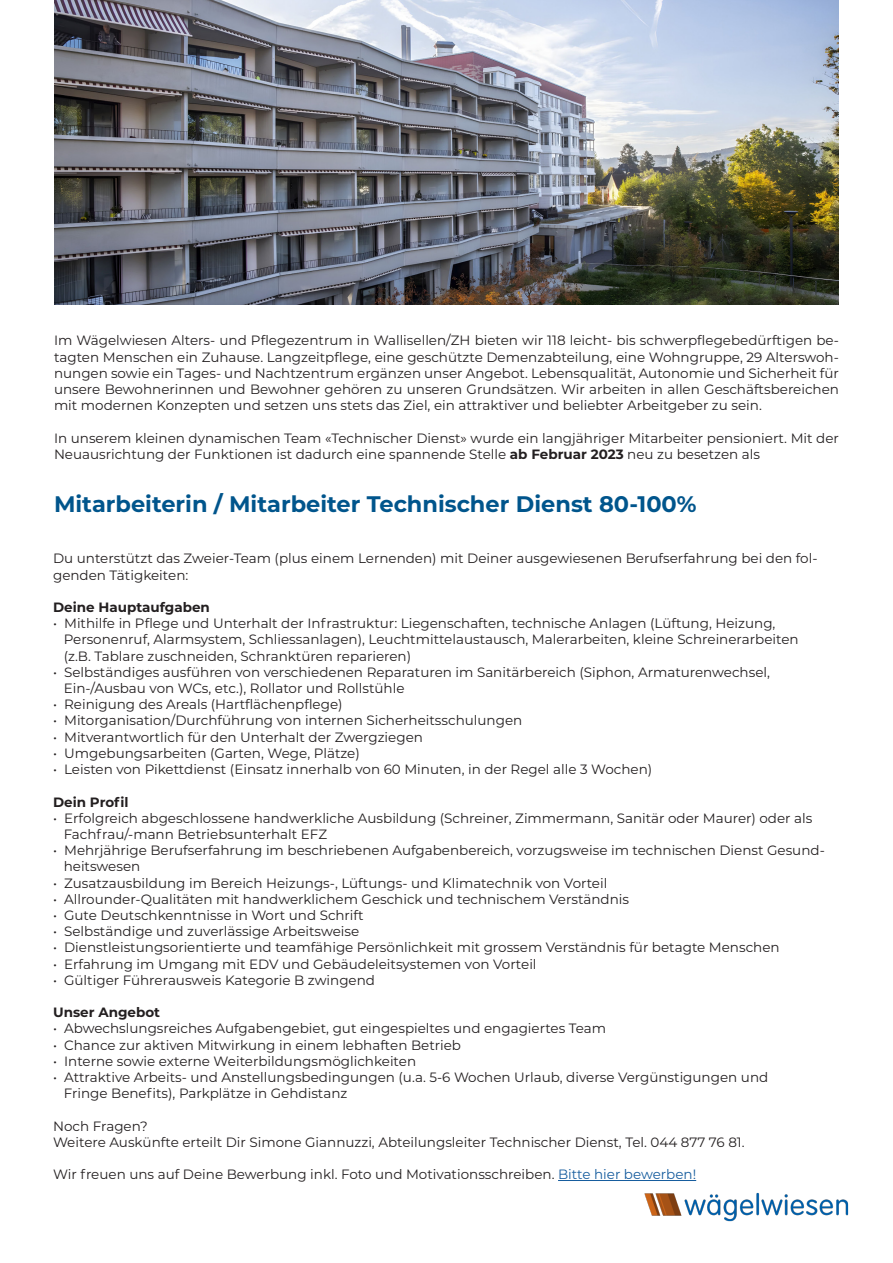
<style>
.page{position:relative;width:893px;height:1263px;background:#fff}
.page>*{position:absolute;margin:0;border:0;box-sizing:border-box;transform-origin:0 0}
.t1{font:700 22.5px "Montserrat";color:#00558c}
.Absatzformat_1{font:13.5px/16.2px "Montserrat";color:#231f20}
.Absatzformat_1-2{font:700 13.5px "Montserrat";color:#231f20}
.s1{font-weight:700}
.s2{color:#175d9e}
</style>
<div class="page">
<img style="left:644px;top:1180px;width:205px;height:42px">
<img style="left:54px;top:0;width:785px;height:304px">
<hr style="left:558px;top:1180px;width:138px;height:1px;background:#175d9e">
<p class="Absatzformat_1" style="left:54px;top:332px;width:786px;text-align:justify">Im Wägelwiesen Alters- und Pflegezentrum in Wallisellen/ZH bieten wir 118 leicht- bis schwerpflegebedürftigen be&shy;tagten Menschen ein Zuhause. Langzeitpflege, eine geschützte Demenzabteilung, eine Wohngruppe, 29 Alterswoh&shy;nungen sowie ein Tages- und Nachtzentrum ergänzen unser Angebot. Lebensqualität, Autonomie und Sicherheit für unsere Bewohnerinnen und Bewohner gehören zu unseren Grundsätzen. Wir arbeiten in allen Geschäftsbereichen mit modernen Konzepten und setzen uns stets das Ziel, ein attraktiver und beliebter Arbeitgeber zu sein.</p>
<p class="Absatzformat_1" style="left:54px;top:429px;width:786px">In unserem kleinen dynamischen Team «Technischer Dienst» wurde ein langjähriger Mitarbeiter pensioniert. Mit der<br>Neuausrichtung der Funktionen ist dadurch eine spannende Stelle <span class="s1">ab Februar 2023</span> neu zu besetzen als</p>
<p class="t1" style="left:54px;top:488px;width:644px">Mitarbeiterin / Mitarbeiter Technischer Dienst 80-100%</p>
<p class="Absatzformat_1" style="left:53px;top:550px;width:766px">Du unterstützt das Zweier-Team (plus einem Lernenden) mit Deiner ausgewiesenen Berufserfahrung bei den fol&shy;genden Tätigkeiten:</p>
<p class="Absatzformat_1-2" style="left:53px;top:597px;width:158px">Deine Hauptaufgaben</p>
<p class="Absatzformat_1" style="left:53px;top:615px;width:724px">• Mithilfe in Pflege und Unterhalt der Infrastruktur: Liegenschaften, technische Anlagen (Lüftung, Heizung,</p>
<p class="Absatzformat_1" style="left:64px;top:631px;width:736px">Personenruf, Alarmsystem, Schliessanlagen), Leuchtmittelaustausch, Malerarbeiten, kleine Schreinerarbeiten</p>
<p class="Absatzformat_1" style="left:64px;top:647px;width:349px">(z.B. Tablare zuschneiden, Schranktüren reparieren)</p>
<p class="Absatzformat_1" style="left:53px;top:663px;width:718px">• Selbständiges ausführen von verschiedenen Reparaturen im Sanitärbereich (Siphon, Armaturenwechsel,</p>
<p class="Absatzformat_1" style="left:64px;top:680px;width:342px">Ein-/Ausbau von WCs, etc.), Rollator und Rollstühle</p>
<p class="Absatzformat_1" style="left:53px;top:696px;width:291px">• Reinigung des Areals (Hartflächenpflege)</p>
<p class="Absatzformat_1" style="left:53px;top:712px;width:471px">• Mitorganisation/Durchführung von internen Sicherheitsschulungen</p>
<p class="Absatzformat_1" style="left:53px;top:728px;width:371px">• Mitverantwortlich für den Unterhalt der Zwergziegen</p>
<p class="Absatzformat_1" style="left:53px;top:744px;width:308px">• Umgebungsarbeiten (Garten, Wege, Plätze)</p>
<p class="Absatzformat_1" style="left:53px;top:761px;width:601px">• Leisten von Pikettdienst (Einsatz innerhalb von 60 Minuten, in der Regel alle 3 Wochen)</p>
<p class="Absatzformat_1-2" style="left:53px;top:792px;width:77px">Dein Profil</p>
<p class="Absatzformat_1" style="left:64px;top:809px;width:750px;text-indent:-11px">• Erfolgreich abgeschlossene handwerkliche Ausbildung (Schreiner, Zimmermann, Sanitär oder Maurer) oder als<br>Fachfrau/-mann Betriebsunterhalt EFZ</p>
<p class="Absatzformat_1" style="left:64px;top:842px;width:763px;text-indent:-11px">• Mehrjährige Berufserfahrung im beschriebenen Aufgabenbereich, vorzugsweise im technischen Dienst Gesund&shy;heitswesen</p>
<p class="Absatzformat_1" style="left:53px;top:874px;width:556px">• Zusatzausbildung im Bereich Heizungs-, Lüftungs- und Klimatechnik von Vorteil</p>
<p class="Absatzformat_1" style="left:53px;top:890px;width:578px">• Allrounder-Qualitäten mit handwerklichem Geschick und technischem Verständnis</p>
<p class="Absatzformat_1" style="left:53px;top:906px;width:312px">• Gute Deutschkenntnisse in Wort und Schrift</p>
<p class="Absatzformat_1" style="left:53px;top:923px;width:308px">• Selbständige und zuverlässige Arbeitsweise</p>
<p class="Absatzformat_1" style="left:53px;top:939px;width:728px">• Dienstleistungsorientierte und teamfähige Persönlichkeit mit grossem Verständnis für betagte Menschen</p>
<p class="Absatzformat_1" style="left:53px;top:955px;width:485px">• Erfahrung im Umgang mit EDV und Gebäudeleitsystemen von Vorteil</p>
<p class="Absatzformat_1" style="left:53px;top:971px;width:324px">• Gültiger Führerausweis Kategorie B zwingend</p>
<p class="Absatzformat_1-2" style="left:53px;top:1002px;width:109px">Unser Angebot</p>
<p class="Absatzformat_1" style="left:53px;top:1020px;width:554px">• Abwechslungsreiches Aufgabengebiet, gut eingespieltes und engagiertes Team</p>
<p class="Absatzformat_1" style="left:53px;top:1036px;width:409px">• Chance zur aktiven Mitwirkung in einem lebhaften Betrieb</p>
<p class="Absatzformat_1" style="left:53px;top:1052px;width:365px">• Interne sowie externe Weiterbildungsmöglichkeiten</p>
<p class="Absatzformat_1" style="left:53px;top:1068px;width:717px">• Attraktive Arbeits- und Anstellungsbedingungen (u.a. 5-6 Wochen Urlaub, diverse Vergünstigungen und</p>
<p class="Absatzformat_1" style="left:64px;top:1085px;width:285px">Fringe Benefits), Parkplätze in Gehdistanz</p>
<p class="Absatzformat_1" style="left:53px;top:1117px;width:96px">Noch Fragen?</p>
<p class="Absatzformat_1" style="left:53px;top:1133px;width:693px">Weitere Auskünfte erteilt Dir Simone Giannuzzi, Abteilungsleiter Technischer Dienst, Tel. 044 877 76 81.</p>
<p class="Absatzformat_1" style="left:53px;top:1166px;width:645px">Wir freuen uns auf Deine Bewerbung inkl. Foto und Motivationsschreiben. <span class="s2">Bitte hier bewerben!</span></p>
</div>
